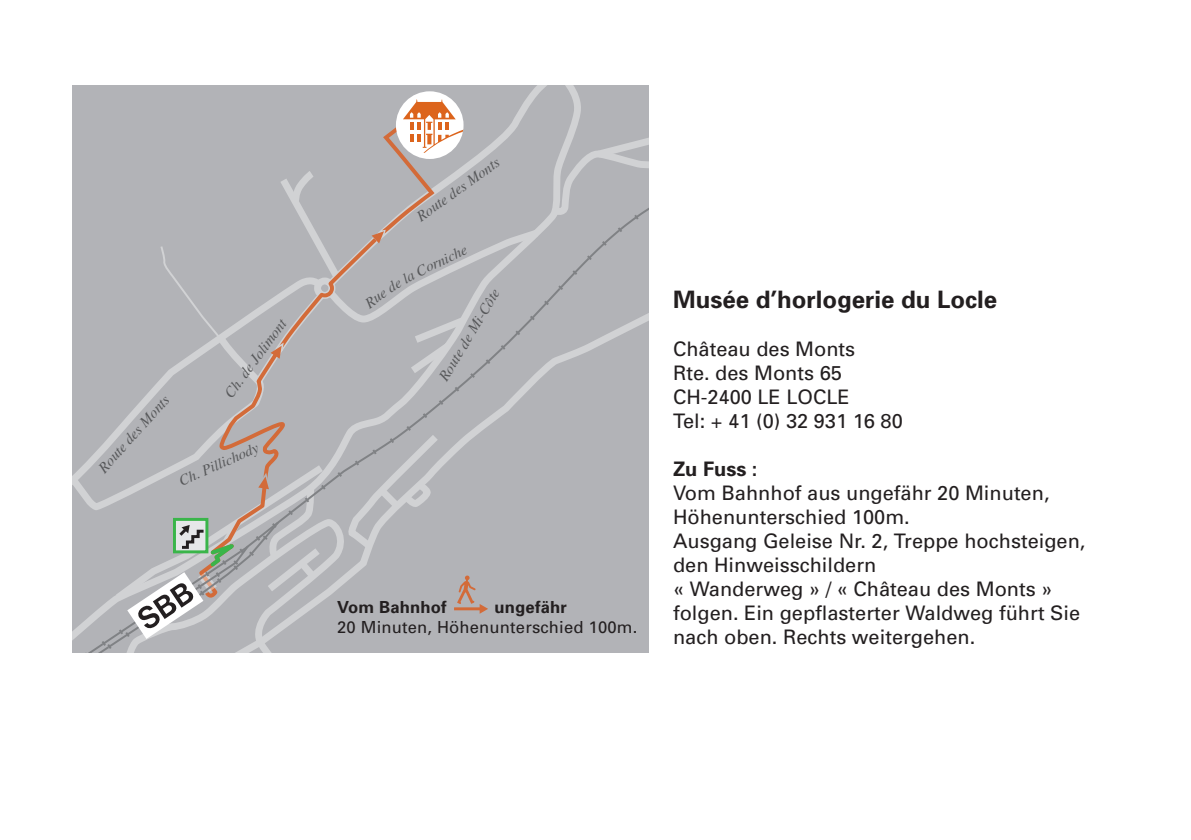
<style>
.page{position:relative;width:1191px;height:840px;background:#fff}
.page>*{position:absolute;margin:0;border:0;box-sizing:border-box;transform-origin:0 0}
.t1{font:700 24px "Univers";color:#231f20}
.t2{font:20px/24px "Univers";color:#231f20}
.t3{font:700 20px "Univers";color:#231f20}
.t4{font:16.6px/20px "Univers";letter-spacing:.01em;color:#231f20}
.t5{font:700 16.6px "Univers";letter-spacing:.01em;color:#231f20}
.t6{font:italic 14.8px "Times";color:#57585a}
.s1{font-weight:700}
</style>
<div class="page">
<div style="left:72px;top:85px;width:508px;height:14px;background:#b2b3b7"></div>
<div style="left:396px;top:91px;width:67px;height:68px;background:#fff;border-radius:34px"></div>
<svg style="left:72px;top:99px;width:577px;height:553px;background:#b5b4b7"></svg>
<p class="t6" style="left:220px;top:391px;width:96px;rotate:-54deg">Ch. de Jolimont</p>
<p class="t6" style="left:94px;top:464px;width:100px;rotate:-48deg">Route des Monts</p>
<p class="t6" style="left:176px;top:472px;width:87px;rotate:-24deg">Ch. Pillichody</p>
<p class="t6" style="left:413px;top:211px;width:100px;rotate:-36deg">Route des Monts</p>
<p class="t6" style="left:434px;top:375px;width:107px;rotate:-59deg">Route de Mi-Côte</p>
<p class="t5" style="left:337px;top:596px;width:111px">Vom Bahnhof</p>
<p class="t4" style="left:337px;top:596px;width:301px;text-indent:157px"><span class="s1">ungefähr<br></span>20 Minuten, Höhenunterschied 100m.</p>
<p class="t1" style="left:673px;top:284px;width:326px">Musée d’horlogerie du Locle</p>
<p class="t2" style="left:673px;top:336px;width:184px">Château des Monts</p>
<p class="t2" style="left:673px;top:360px;width:170px">Rte. des Monts 65</p>
<p class="t2" style="left:673px;top:384px;width:178px">CH-2400 LE LOCLE</p>
<p class="t2" style="left:673px;top:408px;width:231px">Tel: + 41 (0) 32 931 16 80</p>
<p class="t3" style="left:673px;top:456px;width:86px">Zu Fuss :</p>
<p class="t2" style="left:673px;top:480px;width:378px">Vom Bahnhof aus ungefähr 20 Minuten,</p>
<p class="t2" style="left:673px;top:504px;width:238px">Höhenunterschied 100m.</p>
<p class="t2" style="left:673px;top:528px;width:414px">Ausgang Geleise Nr. 2, Treppe hochsteigen, den Hinweisschildern</p>
<p class="t2" style="left:673px;top:576px;width:409px">« Wanderweg » / « Château des Monts » folgen. Ein gepflasterter Waldweg führt Sie nach oben. Rechts weitergehen.</p>
</div>
